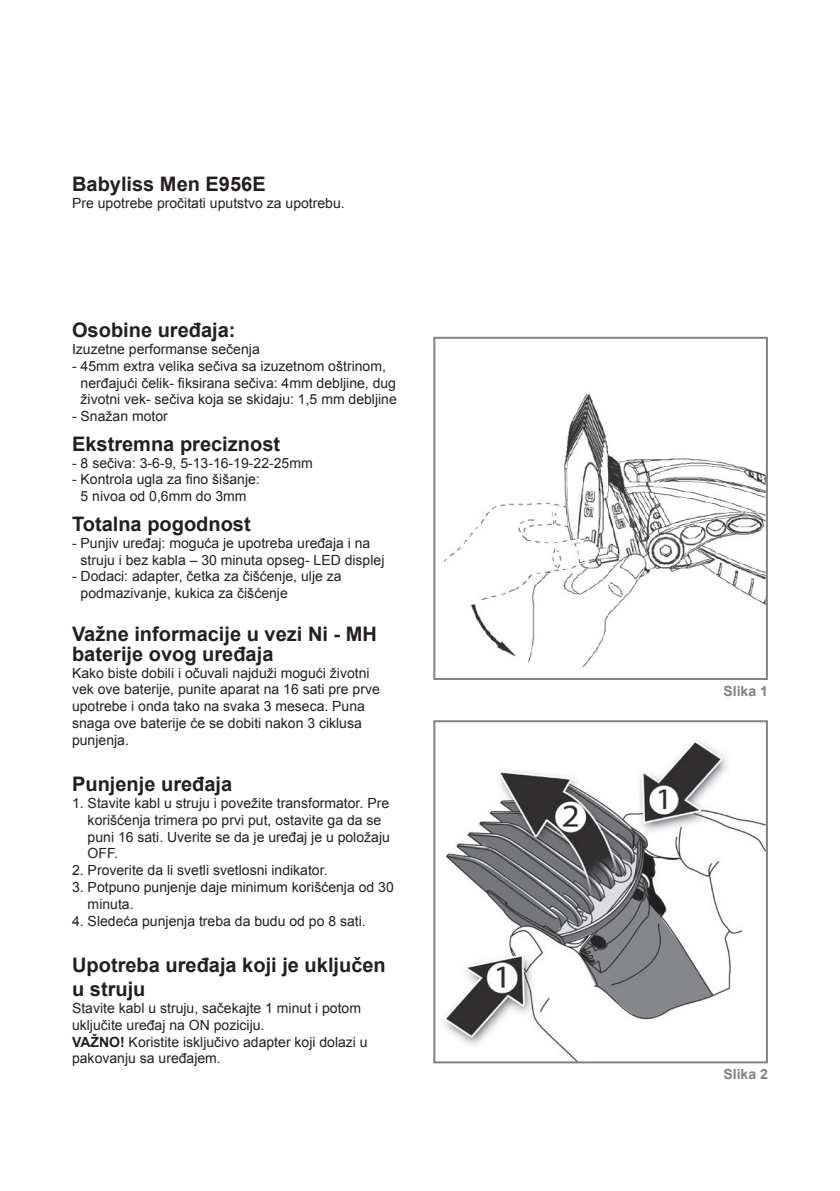
<style>
.page{position:relative;width:840px;height:1191px;background:#fff}
.page>*{position:absolute;margin:0;border:0;box-sizing:border-box;transform-origin:0 0}
.podnaslov{font:700 20px/20px "Arial";color:#231f20}
.copy_text{font:14px/16.8px "Arial";color:#231f20}
.copy_text-2{font:700 14px "Arial";color:#808285}
.s1{font-weight:700}
</style>
<div class="page">
<img style="left:444px;top:394px;width:320px;height:274px">
<div style="left:433px;top:337px;width:334px;height:343px;border:2px solid #808285"></div>
<img style="left:444px;top:741px;width:320px;height:319px">
<div style="left:433px;top:720px;width:334px;height:343px;border:2px solid #808285"></div>
<p class="podnaslov" style="left:72px;top:174px;width:195px">Babyliss Men E956E</p>
<p class="copy_text" style="left:72px;top:195px;width:274px">Pre upotrebe pročitati uputstvo za upotrebu.</p>
<p class="podnaslov" style="left:72px;top:321px;width:165px">Osobine uređaja:</p>
<p class="copy_text" style="left:72px;top:341px;width:189px">Izuzetne performanse sečenja</p>
<p class="copy_text" style="left:81px;top:357px;width:317px;text-indent:-9px">- 45mm extra velika sečiva sa izuzetnom oštrinom, nerđajući čelik- fiksirana sečiva: 4mm debljine, dug životni vek- sečiva koja se skidaju: 1,5 mm debljine</p>
<p class="copy_text" style="left:72px;top:408px;width:97px">- Snažan motor</p>
<p class="podnaslov" style="left:72px;top:434px;width:209px">Ekstremna preciznost</p>
<p class="copy_text" style="left:72px;top:454px;width:242px">- 8 sečiva: 3-6-9, 5-13-16-19-22-25mm</p>
<p class="copy_text" style="left:72px;top:471px;width:189px;text-align:center">- Kontrola ugla za fino šišanje:<br>5 nivoa od 0,6mm do 3mm</p>
<p class="podnaslov" style="left:72px;top:514px;width:180px">Totalna pogodnost</p>
<p class="copy_text" style="left:81px;top:534px;width:305px;text-indent:-9px">- Punjiv uređaj: moguća je upotreba uređaja i na struju i bez kabla – 30 minuta opseg- LED displej</p>
<p class="copy_text" style="left:81px;top:568px;width:262px;text-indent:-9px">- Dodaci: adapter, četka za čišćenje, ulje za podmazivanje, kukica za čišćenje</p>
<p class="podnaslov" style="left:72px;top:624px;width:306px">Važne informacije u vezi Ni - MH baterije ovog uređaja</p>
<p class="copy_text" style="left:72px;top:664px;width:309px">Kako biste dobili i očuvali najduži mogući životni vek ove baterije, punite aparat na 16 sati pre prve upotrebe i onda tako na svaka 3 meseca. Puna snaga ove baterije će se dobiti nakon 3 ciklusa punjenja.</p>
<p class="podnaslov" style="left:72px;top:775px;width:162px">Punjenje uređaja</p>
<p class="copy_text" style="left:88px;top:795px;width:303px;text-indent:-16px">1. Stavite kabl u struju i povežite transformator. Pre korišćenja trimera po prvi put, ostavite ga da se puni 16 sati. Uverite se da je uređaj je u položaju OFF.</p>
<p class="copy_text" style="left:72px;top:862px;width:257px">2. Proverite da li svetli svetlosni indikator.</p>
<p class="copy_text" style="left:88px;top:879px;width:307px;text-indent:-16px">3. Potpuno punjenje daje minimum korišćenja od 30 minuta.</p>
<p class="copy_text" style="left:72px;top:912px;width:295px">4. Sledeća punjenja treba da budu od po 8 sati.</p>
<p class="podnaslov" style="left:72px;top:953px;width:315px;line-height:24px">Upotreba uređaja koji je uključen u struju</p>
<p class="copy_text" style="left:72px;top:999px;width:290px">Stavite kabl u struju, sačekajte 1 minut i potom uključite uređaj na ON poziciju.</p>
<p class="copy_text" style="left:72px;top:1033px;width:297px"><span class="s1">VAŽNO!</span> Koristite isključivo adapter koji dolazi u pakovanju sa uređajem.</p>
<p class="copy_text-2" style="left:723px;top:681px;width:46px">Slika 1</p>
<p class="copy_text-2" style="left:723px;top:1065px;width:46px">Slika 2</p>
</div>
